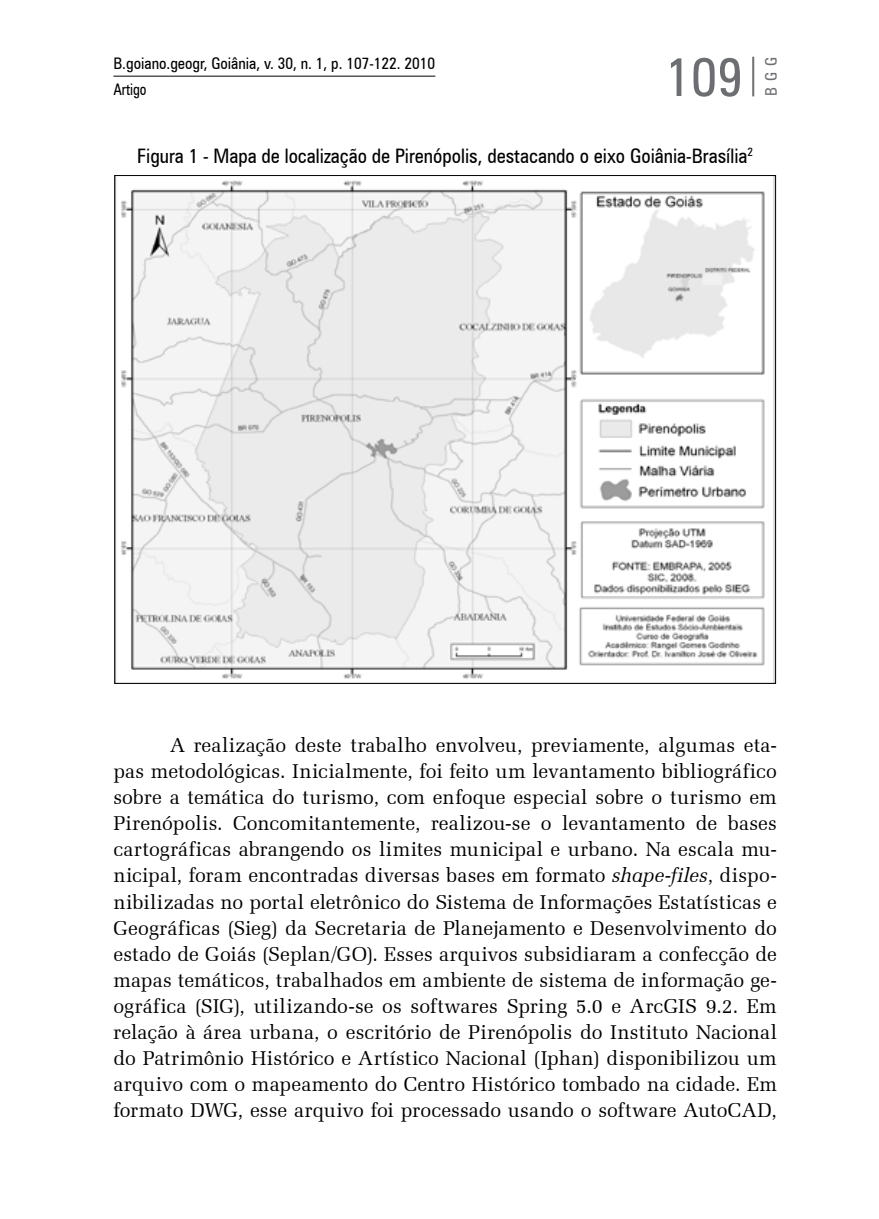
<style>
.page{position:relative;width:879px;height:1219px;background:#fff}
.page>*{position:absolute;margin:0;border:0;box-sizing:border-box;transform-origin:0 0}
.t1{font:condensed 54px "Zurich BT";color:#6d6e71}
.t2{font:20px/26px "Zapf Elliptical 711 BT";letter-spacing:.005em;color:#000;text-align:justify}
.t3{font:condensed 20px "Zurich BT";color:#000}
.t4{font:condensed 16px/26px "Zurich BT";color:#000}
.t5{font:condensed 16px "Zurich BT";color:#6d6e71}
.s1{font-style:italic}
</style>
<div class="page">
<hr style="left:113px;top:76px;width:322px;height:1px;background:#000">
<hr style="left:752px;top:57px;width:2px;height:39px;background:#6d6e71">
<img style="left:116px;top:177px;width:658px;height:505px">
<p class="t4" style="left:113px;top:50px;width:323px">B.goiano.geogr, Goiânia, v. 30, n. 1, p. 107-122. 2010<br>Artigo</p>
<p class="t5" style="left:761px;top:96px;width:41px;rotate:-90deg">BGG</p>
<h1 class="t1" style="left:665px;top:44px;width:79px">109</h1>
<p class="t3" style="left:137px;top:143px;width:617px">Figura 1 - Mapa de localização de Pirenópolis, destacando o eixo Goiânia-Brasília<sup>2</sup></p>
<p class="t2" style="left:113px;top:732px;width:665px;text-indent:57px">A realização deste trabalho envolveu, previamente, algumas eta&shy;pas metodológicas. Inicialmente, foi feito um levantamento bibliográfico sobre a temática do turismo, com enfoque especial sobre o turismo em Pirenópolis. Concomitantemente, realizou-se o levantamento de bases cartográficas abrangendo os limites municipal e urbano. Na escala mu&shy;nicipal, foram encontradas diversas bases em formato <span class="s1">shape-files</span>, dispo&shy;nibilizadas no portal eletrônico do Sistema de Informações Estatísticas e Geográficas (Sieg) da Secretaria de Planejamento e Desenvolvimento do estado de Goiás (Seplan/GO). Esses arquivos subsidiaram a confecção de mapas temáticos, trabalhados em ambiente de sistema de informação ge&shy;ográfica (SIG), utilizando-se os softwares Spring 5.0 e ArcGIS 9.2. Em relação à área urbana, o escritório de Pirenópolis do Instituto Nacional do Patrimônio Histórico e Artístico Nacional (Iphan) disponibilizou um arquivo com o mapeamento do Centro Histórico tombado na cidade. Em formato DWG, esse arquivo foi processado usando o software AutoCAD,</p>
</div>
